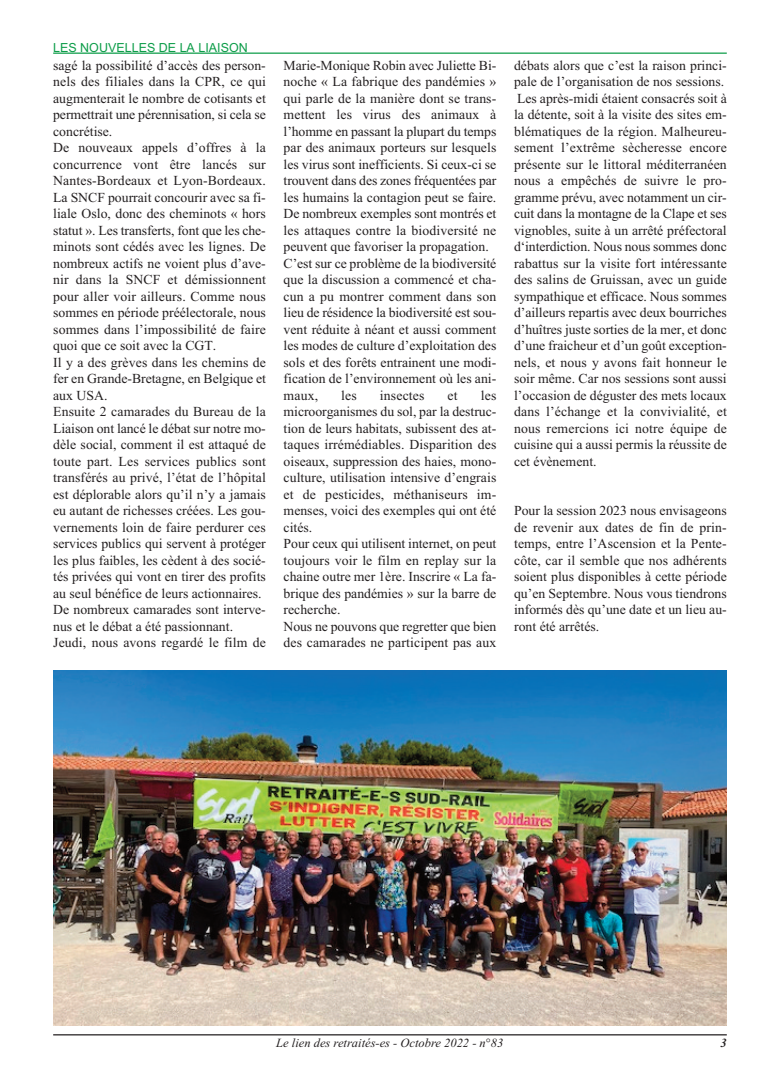
<style>
.page{position:relative;width:780px;height:1088px;background:#fff}
.page>*{position:absolute;margin:0;border:0;box-sizing:border-box;transform-origin:0 0}
.t1{font:13.75px/16.5px "Times New Roman";color:#231f20}
.t2{font:italic 12.5px "Times New Roman";color:#231f20}
.t3{font:12.5px "Arial";color:#0d9d49}
.t4{font:italic 700 12.5px "Times New Roman";color:#231f20}
</style>
<div class="page">
<hr style="left:53px;top:1034px;width:673px;height:1px;background:#231f20">
<hr style="left:53px;top:53px;width:673px;height:1px;background:#0d9d49">
<img style="left:53px;top:670px;width:673px;height:356px">
<p class="t3" style="left:53px;top:40px;width:196px">LES NOUVELLES DE LA LIAISON</p>
<p class="t1" style="left:53px;top:57px;width:214px">sagé la possibilité d’accès des person&shy;nels des filiales dans la CPR, ce qui augmenterait le nombre de cotisants et permettrait une pérennisation, si cela se concrétise.<br>De nouveaux appels d’offres à la concurrence vont être lancés sur Nantes-Bordeaux et Lyon-Bordeaux.<br>La SNCF pourrait concourir avec sa fi&shy;liale Oslo, donc des cheminots « hors statut ». Les transferts, font que les che&shy;minots sont cédés avec les lignes. De nombreux actifs ne voient plus d’ave&shy;nir dans la SNCF et démissionnent pour aller voir ailleurs. Comme nous sommes en période préélectorale, nous sommes dans l’impossibilité de faire quoi que ce soit avec la CGT.<br>Il y a des grèves dans les chemins de fer en Grande-Bretagne, en Belgique et aux USA.<br>Ensuite 2 camarades du Bureau de la Liaison ont lancé le débat sur notre mo&shy;dèle social, comment il est attaqué de toute part. Les services publics sont transférés au privé, l’état de l’hôpital est déplorable alors qu’il n’y a jamais eu autant de richesses créées. Les gou&shy;vernements loin de faire perdurer ces services publics qui servent à protéger les plus faibles, les cèdent à des socié&shy;tés privées qui vont en tirer des profits au seul bénéfice de leurs actionnaires.<br>De nombreux camarades sont interve&shy;nus et le débat a été passionnant.<br>Jeudi, nous avons regardé le film de</p>
<p class="t1" style="left:283px;top:57px;width:214px">Marie-Monique Robin avec Juliette Bi&shy;noche « La fabrique des pandémies » qui parle de la manière dont se trans&shy;mettent les virus des animaux à l’homme en passant la plupart du temps par des animaux porteurs sur lesquels les virus sont inefficients. Si ceux-ci se trouvent dans des zones fréquentées par les humains la contagion peut se faire.<br>De nombreux exemples sont montrés et les attaques contre la biodiversité ne peuvent que favoriser la propagation.<br>C’est sur ce problème de la biodiversité que la discussion a commencé et cha&shy;cun a pu montrer comment dans son lieu de résidence la biodiversité est sou&shy;vent réduite à néant et aussi comment les modes de culture d’exploitation des sols et des forêts entrainent une modi&shy;fication de l’environnement où les ani&shy;maux,</p>
<p class="t1" style="left:283px;top:387px;width:214px;text-indent:197px">les microorganismes du sol, par la destruc&shy;tion de leurs habitats, subissent des at&shy;taques irrémédiables. Disparition des oiseaux, suppression des haies, mono&shy;culture, utilisation intensive d’engrais et de pesticides, méthaniseurs im&shy;menses, voici des exemples qui ont été cités.<br>Pour ceux qui utilisent internet, on peut toujours voir le film en replay sur la chaine outre mer 1ère. Inscrire « La fa&shy;brique des pandémies » sur la barre de recherche.<br>Nous ne pouvons que regretter que bien des camarades ne participent pas aux</p>
<p class="t1" style="left:341px;top:387px;width:17px">les</p>
<p class="t1" style="left:380px;top:387px;width:46px">insectes</p>
<p class="t1" style="left:447px;top:387px;width:12px">et</p>
<p class="t1" style="left:514px;top:57px;width:214px">débats alors que c’est la raison princi&shy;pale de l’organisation de nos sessions.<br>Les après-midi étaient consacrés soit à la détente, soit à la visite des sites em&shy;blématiques de la région. Malheureu&shy;sement l’extrême sècheresse encore présente sur le littoral méditerranéen nous a empêchés de suivre le pro&shy;gramme prévu, avec notamment un cir&shy;cuit dans la montagne de la Clape et ses vignobles, suite à un arrêté préfectoral d‘interdiction. Nous nous sommes donc rabattus sur la visite fort intéressante des salins de Gruissan, avec un guide sympathique et efficace. Nous sommes d’ailleurs repartis avec deux bourriches d’huîtres juste sorties de la mer, et donc d’une fraicheur et d’un goût exception&shy;nels, et nous y avons fait honneur le soir même. Car nos sessions sont aussi l’occasion de déguster des mets locaux dans l’échange et la convivialité, et nous remercions ici notre équipe de cuisine qui a aussi permis la réussite de cet évènement.</p>
<p class="t1" style="left:514px;top:502px;width:214px;text-align:justify">Pour la session 2023 nous envisageons de revenir aux dates de fin de prin&shy;temps, entre l’Ascension et la Pente&shy;côte, car il semble que nos adhérents soient plus disponibles à cette période qu’en Septembre. Nous vous tiendrons informés dès qu’une date et un lieu au&shy;ront été arrêtés.</p>
<p class="t2" style="left:276px;top:1035px;width:228px">Le lien des retraités-es - Octobre 2022 - n°83</p>
<p class="t4" style="left:720px;top:1035px;width:8px">3</p>
</div>
